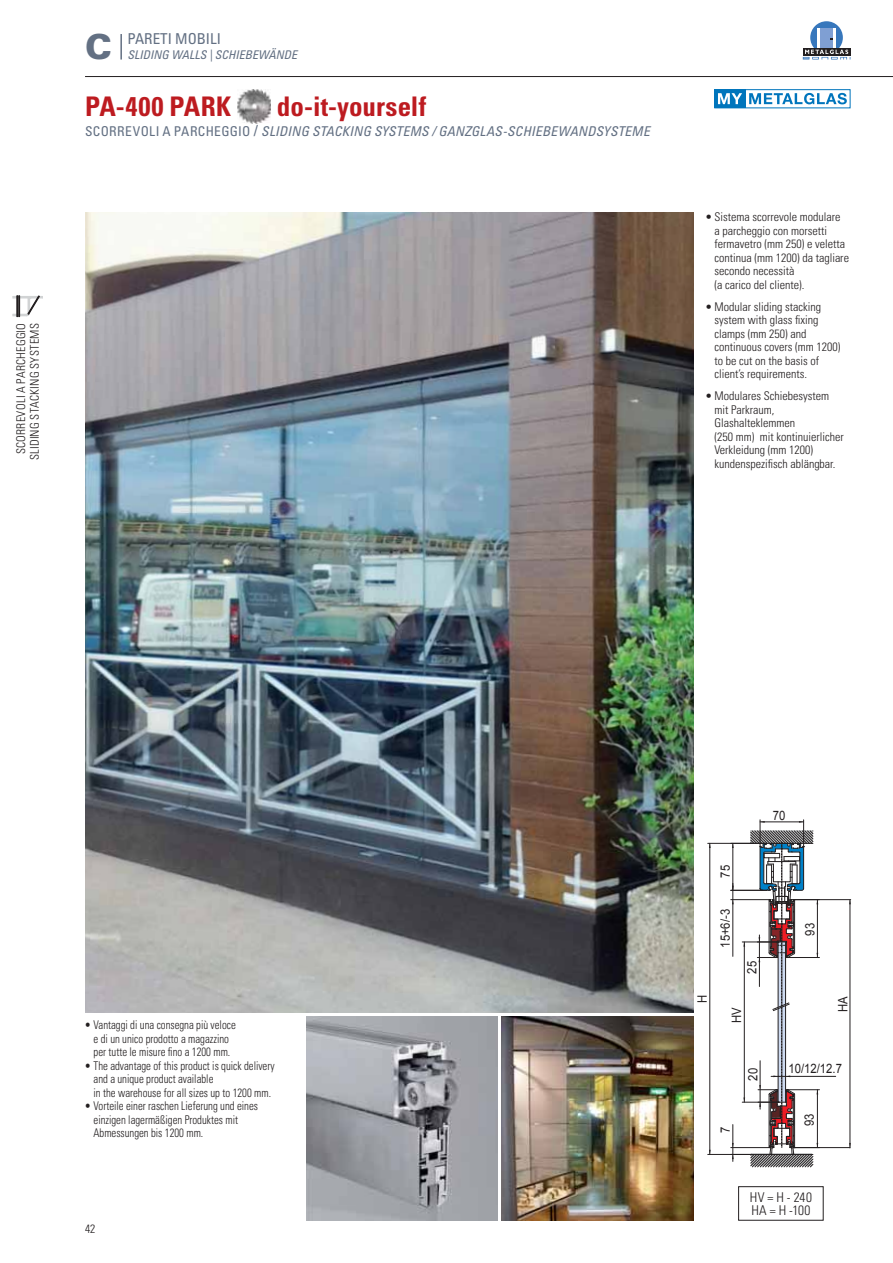
<style>
.page{position:relative;width:893px;height:1263px;background:#fff}
.page>*{position:absolute;margin:0;border:0;box-sizing:border-box;transform-origin:0 0}
.t1{font:900 34.5px "Univers LT Pro 75";color:#637083}
.t2{font:700 condensed 27px "Univers LT Pro";letter-spacing:.005em;color:#bd1b20}
.t3{font:condensed 15px "Univers LT Pro";color:#637083}
.t4{font:italic condensed 13.5px "Univers LT Pro";letter-spacing:.01em;color:#637083}
.t5{font:300 condensed 13.5px/13.5px "Univers LT Pro";letter-spacing:.03em;color:#231f20}
.t6{font:12.9px "Arial";color:#231f20;scale:.87 1}
.t7{font:300 condensed 12px/13.5px "Univers LT Pro";color:#231f20}
.t8{font:300 condensed 12px/13.5px "Univers LT Pro";color:#231f20;scale:.9 1}
.t9{font:300 condensed 12px/13.5px "Univers LT Pro";letter-spacing:.02em;color:#231f20;text-align:center}
.t10{font:italic condensed 12px "Univers LT Pro";color:#637083}
.s1{font-style:normal}
.s2{font-style:normal;font-size:15px}
</style>
<div class="page">
<div style="left:810px;top:21px;width:33px;height:33px;background:#3777bc;border-radius:50%"></div>
<div style="left:820px;top:28px;width:13px;height:20px;background:#7f9fd3"></div>
<hr style="left:817px;top:28px;width:3px;height:20px;background:#fff">
<hr style="left:833px;top:28px;width:2px;height:20px;background:#fff">
<svg style="left:803px;top:48px;width:47px;height:2px"></svg>
<svg style="left:803px;top:50px;width:48px;height:10px"></svg>
<hr style="left:85px;top:76px;width:808px;height:1px;background:#231f20">
<hr style="left:120px;top:34px;width:2px;height:26px;background:#637083">
<img style="left:85px;top:213px;width:608px;height:799px">
<img style="left:502px;top:1016px;width:191px;height:204px">
<div style="left:738px;top:1186px;width:85px;height:34px;border:1px solid #231f20"></div>
<hr style="left:708px;top:843px;width:43px;height:1px;background:#231f20">
<hr style="left:709px;top:843px;width:1px;height:311px;background:#231f20">
<hr style="left:850px;top:900px;width:1px;height:248px;background:#231f20">
<hr style="left:794px;top:899px;width:57px;height:1px;background:#231f20">
<hr style="left:786px;top:1076px;width:50px;height:1px;background:#231f20">
<hr style="left:708px;top:1154px;width:43px;height:1px;background:#231f20">
<hr style="left:794px;top:1147px;width:56px;height:1px;background:#231f20">
<svg style="left:731px;top:820px;width:88px;height:347px"></svg>
<img style="left:306px;top:1016px;width:191px;height:204px">
<img style="left:237px;top:89px;width:34px;height:34px">
<svg style="left:13px;top:295px;width:30px;height:22px"></svg>
<div style="left:714px;top:89px;width:136px;height:19px;border:1px solid #0075bc"></div>
<div style="left:715px;top:89px;width:31px;height:19px;background:#0075bc"></div>
<svg style="left:749px;top:93px;width:98px;height:11px"></svg>
<svg style="left:718px;top:93px;width:24px;height:11px"></svg>
<h1 class="t1" style="left:85px;top:27px;width:28px">C</h1>
<p class="t3" style="left:128px;top:32px;width:95px">PARETI MOBILI</p>
<p class="t10" style="left:128px;top:49px;width:171px">SLIDING WALLS | SCHIEBEWÄNDE</p>
<h2 class="t2" style="left:85px;top:93px;width:148px">PA-400 PARK</h2>
<h2 class="t2" style="left:277px;top:93px;width:151px">do-it-yourself</h2>
<p class="t4" style="left:85px;top:125px;width:566px"><span class="s1">SCORREVOLI A PARCHEGGIO</span> <span class="s2">/</span> SLIDING STACKING SYSTEMS / GANZGLAS-SCHIEBEWANDSYSTEME</p>
<p class="t9" style="left:15px;top:460px;width:138px;rotate:-90deg">SCORREVOLI A PARCHEGGIO<br>SLIDING STACKING SYSTEMS</p>
<p class="t7" style="left:714px;top:211px;width:136px;text-indent:-9px">•Sistema scorrevole modulare<br>a parcheggio con morsetti fermavetro (mm 250) e veletta continua (mm 1200) da tagliare secondo necessità<br>(a carico del cliente).</p>
<p class="t7" style="left:714px;top:300px;width:127px;text-indent:-9px">•Modular sliding stacking system with glass fixing clamps (mm 250) and continuous covers (mm 1200) to be cut on the basis of client’s requirements.</p>
<p class="t7" style="left:714px;top:390px;width:131px;text-indent:-9px">•Modulares Schiebesystem mit Parkraum,<br>Glashalteklemmen<br>(250 mm) mit kontinuierlicher<br>Verkleidung (mm 1200) kundenspezifisch ablängbar.</p>
<p class="t8" style="left:85px;top:1019px;width:169px;text-align:center">• Vantaggi di una consegna più veloce e di un unico prodotto a magazzino per tutte le misure fino a 1200 mm.</p>
<p class="t8" style="left:94px;top:1059px;width:203px;text-indent:-8px">• The advantage of this product is quick delivery and a unique product available<br>in the warehouse for all sizes up to 1200 mm.</p>
<p class="t8" style="left:94px;top:1100px;width:184px;text-indent:-8px">• Vorteile einer raschen Lieferung und eines einzigen lagermäßigen Produktes mit<br>Abmessungen bis 1200 mm.</p>
<p class="t7" style="left:85px;top:1223px;width:12px">42</p>
<p class="t6" style="left:773px;top:808px;width:16px">70</p>
<p class="t6" style="left:695px;top:1003px;width:11px;rotate:-90deg">H</p>
<p class="t6" style="left:718px;top:878px;width:16px;rotate:-90deg">75</p>
<p class="t6" style="left:718px;top:948px;width:46px;rotate:-90deg">15+6/-3</p>
<p class="t6" style="left:745px;top:973px;width:16px;rotate:-90deg">25</p>
<p class="t6" style="left:729px;top:1023px;width:20px;rotate:-90deg">HV</p>
<p class="t6" style="left:746px;top:1080px;width:16px;rotate:-90deg">20</p>
<p class="t6" style="left:718px;top:1132px;width:9px;rotate:-90deg">7</p>
<p class="t6" style="left:803px;top:935px;width:16px;rotate:-90deg">93</p>
<p class="t6" style="left:836px;top:1012px;width:20px;rotate:-90deg">HA</p>
<p class="t6" style="left:789px;top:1061px;width:63px">10/12/12.7</p>
<p class="t6" style="left:802px;top:1126px;width:16px;rotate:-90deg">93</p>
<p class="t5" style="left:750px;top:1191px;width:64px">HV = H - 240<br>HA = H -100</p>
</div>
